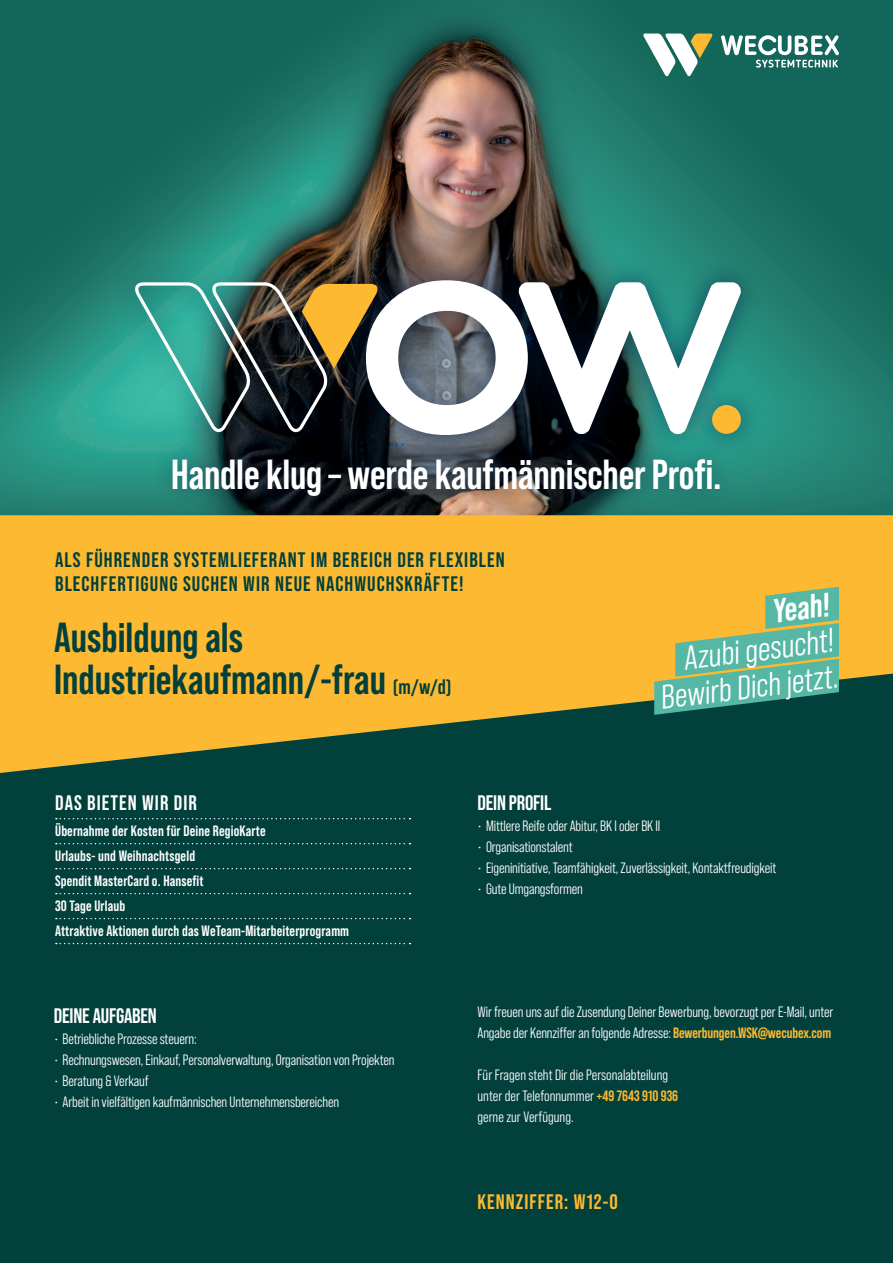
<style>
.page{position:relative;width:893px;height:1263px;background:#fff}
.page>*{position:absolute;margin:0;border:0;box-sizing:border-box;transform-origin:0 0}
.t1{font:700 42px/42px "Bebas Neue Pro";color:#02403c}
.t2{font:700 42px "Bebas Neue Pro";letter-spacing:-.005em;color:#fff}
.t3{font:33.75px/36px "Bebas Neue Pro Middle";color:#fff;text-align:right}
.t4{font:700 33.75px "Bebas Neue Pro";color:#fff}
.t5{font:700 21px/24px "Bebas Neue Pro";letter-spacing:.05em;color:#02403c}
.t6{font:700 21px "Bebas Neue Pro";letter-spacing:-.01em;color:#fff}
.t7{font:700 21px "Bebas Neue Pro";letter-spacing:.05em;color:#fdb931}
.t8{font:700 21px "Bebas Neue Pro";letter-spacing:.05em;color:#fff}
.t9{font:15px/21px "Bebas Neue Pro Middle";letter-spacing:-.01em;color:#fff}
.t10{font:700 15px/24.9px "Bebas Neue Pro";letter-spacing:.01em;color:#fff}
.s1{font-size:21px}
.s2{font-family:"Bebas Neue Pro";font-weight:700;color:#fdb931}
</style>
<div class="page">
<img style="left:0;top:0;width:893px;height:515px">
<div style="left:0;top:569px;width:893px;height:694px;background:#02403c"></div>
<svg style="left:0;top:515px;width:893px;height:258px;fill:#fdb931"></svg>
<svg style="left:642px;top:34px;width:72px;height:43px"></svg>
<svg style="left:721px;top:35px;width:118px;height:33px"></svg>
<div style="left:112px;top:256px;width:653px;height:204px;background:#001c42;opacity:.6"></div>
<svg style="left:132px;top:281px;width:228px;height:154px"></svg>
<svg style="left:360px;top:274px;width:391px;height:168px"></svg>
<div style="left:712px;top:405px;width:29px;height:29px;background:#fdb931;border-radius:50%"></div>
<div style="left:153px;top:440px;width:585px;height:75px;background:#001c42;opacity:.44"></div>
<svg style="left:56px;top:818px;width:354px;height:1px"></svg>
<svg style="left:56px;top:843px;width:354px;height:1px"></svg>
<svg style="left:56px;top:868px;width:354px;height:1px"></svg>
<svg style="left:56px;top:893px;width:354px;height:1px"></svg>
<svg style="left:56px;top:918px;width:354px;height:1px"></svg>
<svg style="left:56px;top:943px;width:354px;height:1px"></svg>
<svg style="left:654px;top:587px;width:185px;height:128px"></svg>
<h1 class="t2" style="left:171px;top:451px;width:552px">Handle klug – werde kaufmännischer Profi.</h1>
<h3 class="t5" style="left:55px;top:548px;width:451px">ALS FÜHRENDER SYSTEMLIEFERANT IM BEREICH DER FLEXIBLEN<br>BLECHFERTIGUNG SUCHEN WIR NEUE NACHWUCHSKRÄFTE!</h3>
<h1 class="t1" style="left:54px;top:616px;width:399px">Ausbildung als<br>Industriekaufmann/-frau <span class="s1">(m/w/d)</span></h1>
<h2 class="t4" style="left:770px;top:592px;width:59px;rotate:-7deg">Yeah!</h2>
<h2 class="t3" style="left:654px;top:644px;width:180px;rotate:-7deg">Azubi gesucht!<br>Bewirb Dich jetzt.</h2>
<h3 class="t8" style="left:55px;top:791px;width:143px">DAS BIETEN WIR DIR</h3>
<p class="t10" style="left:55px;top:818px;width:295px">Übernahme der Kosten für Deine RegioKarte<br>Urlaubs- und Weihnachtsgeld<br>Spendit MasterCard o. Hansefit<br>30 Tage Urlaub<br>Attraktive Aktionen durch das WeTeam-Mitarbeiterprogramm</p>
<h3 class="t6" style="left:54px;top:1003px;width:104px">DEINE AUFGABEN</h3>
<p class="t9" style="left:54px;top:1028px;width:144px">• Betriebliche Prozesse steuern:</p>
<p class="t9" style="left:54px;top:1049px;width:342px">• Rechnungswesen, Einkauf, Personalverwaltung, Organisation von Projekten</p>
<p class="t9" style="left:54px;top:1070px;width:96px">• Beratung &amp; Verkauf</p>
<p class="t9" style="left:54px;top:1091px;width:287px">• Arbeit in vielfältigen kaufmännischen Unternehmensbereichen</p>
<h3 class="t6" style="left:477px;top:791px;width:75px">DEIN PROFIL</h3>
<p class="t9" style="left:477px;top:815px;width:184px">• Mittlere Reife oder Abitur, BK I oder BK II</p>
<p class="t9" style="left:477px;top:836px;width:97px">• Organisationstalent</p>
<p class="t9" style="left:477px;top:857px;width:300px">• Eigeninitiative, Teamfähigkeit, Zuverlässigkeit, Kontaktfreudigkeit</p>
<p class="t9" style="left:477px;top:878px;width:107px">• Gute Umgangsformen</p>
<p class="t9" style="left:477px;top:1001px;width:357px">Wir freuen uns auf die Zusendung Deiner Bewerbung, bevorzugt per E-Mail, unter<br>Angabe der Kennziffer an folgende Adresse: <span class="s2">Bewerbungen.WSK@wecubex.com</span></p>
<p class="t9" style="left:477px;top:1064px;width:202px">Für Fragen steht Dir die Personalabteilung unter der Telefonnummer <span class="s2">+49 7643 910 936 </span>gerne zur Verfügung.</p>
<h3 class="t7" style="left:477px;top:1190px;width:142px">KENNZIFFER: W12-O</h3>
</div>
